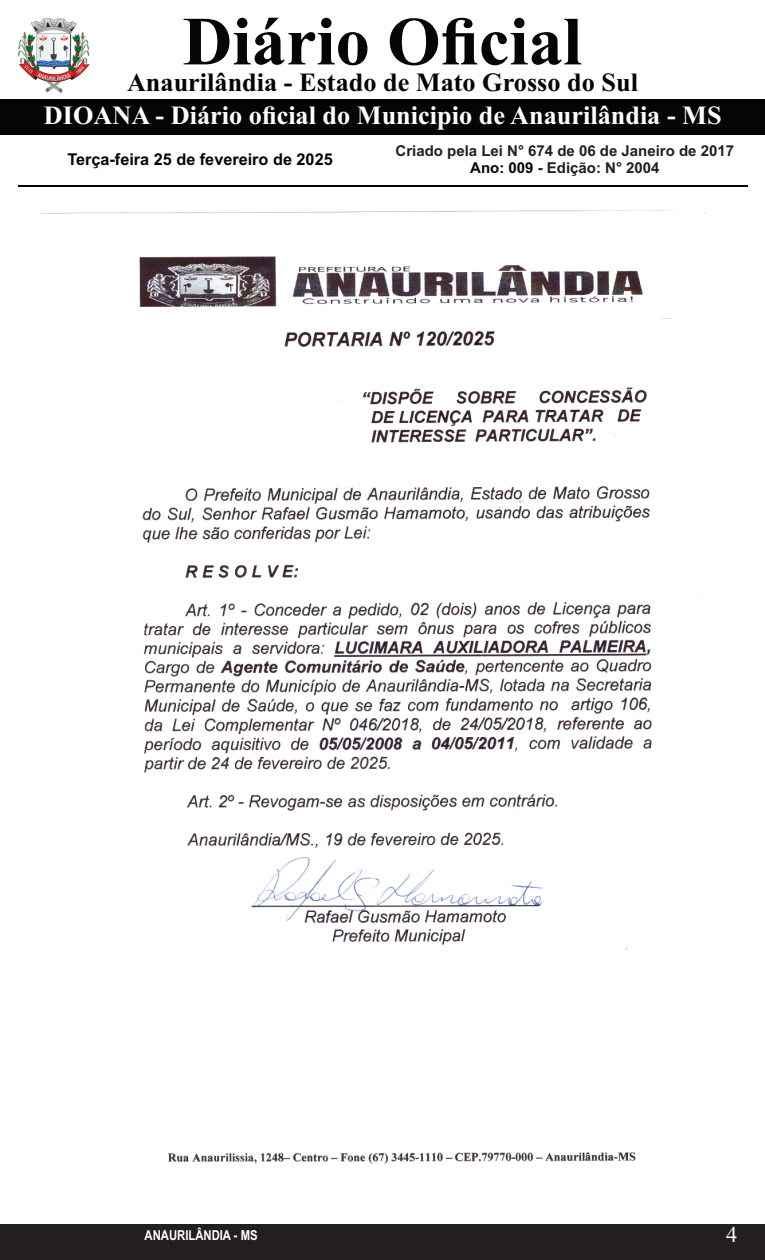
<style>
.page{position:relative;width:765px;height:1260px;background:#fff}
.page>*{position:absolute;margin:0;border:0;box-sizing:border-box;transform-origin:0 0}
.t1{font:700 68.75px "Times New Roman";color:#040504}
.t2{font:700 26.25px "Times New Roman";color:#fff}
.t3{font:700 26.25px "Times New Roman";color:#040504}
.t4{font:22.5px "Times New Roman";color:#fff}
.t5{font:700 16.25px "Arial";color:#040504}
.t6{font:700 15px/16.8px "Arial";color:#231f20;text-align:center}
.t7{font:700 13.75px "Arial Narrow";color:#fff}
.s1{color:#040504}
</style>
<div class="page">
<div style="left:0;top:1225px;width:765px;height:35px;background:#231f20"></div>
<div style="left:0;top:100px;width:765px;height:35px;background:#040504"></div>
<hr style="left:18px;top:185px;width:729px;height:2px;background:#040504">
<img style="left:18px;top:18px;width:71px;height:75px">
<img style="left:38px;top:210px;width:668px;height:961px">
<h1 class="t1" style="left:183px;top:18px;width:401px">Diário Oficial</h1>
<h2 class="t2" style="left:44px;top:106px;width:679px">DIOANA - Diário oficial do Municipio de Anaurilândia - MS</h2>
<h2 class="t3" style="left:127px;top:74px;width:512px">Anaurilândia - Estado de Mato Grosso do Sul</h2>
<p class="t5" style="left:67px;top:153px;width:267px">Terça-feira 25 de fevereiro de 2025</p>
<p class="t6" style="left:396px;top:144px;width:340px">Criado pela Lei N° 674 de 06 de Janeiro de 2017<br><span class="s1">Ano: 009</span> - Edição: N° 2004</p>
<p class="t7" style="left:145px;top:1229px;width:114px">ANAURILÂNDIA - MS</p>
<h3 class="t4" style="left:726px;top:1226px;width:13px">4</h3>
</div>
